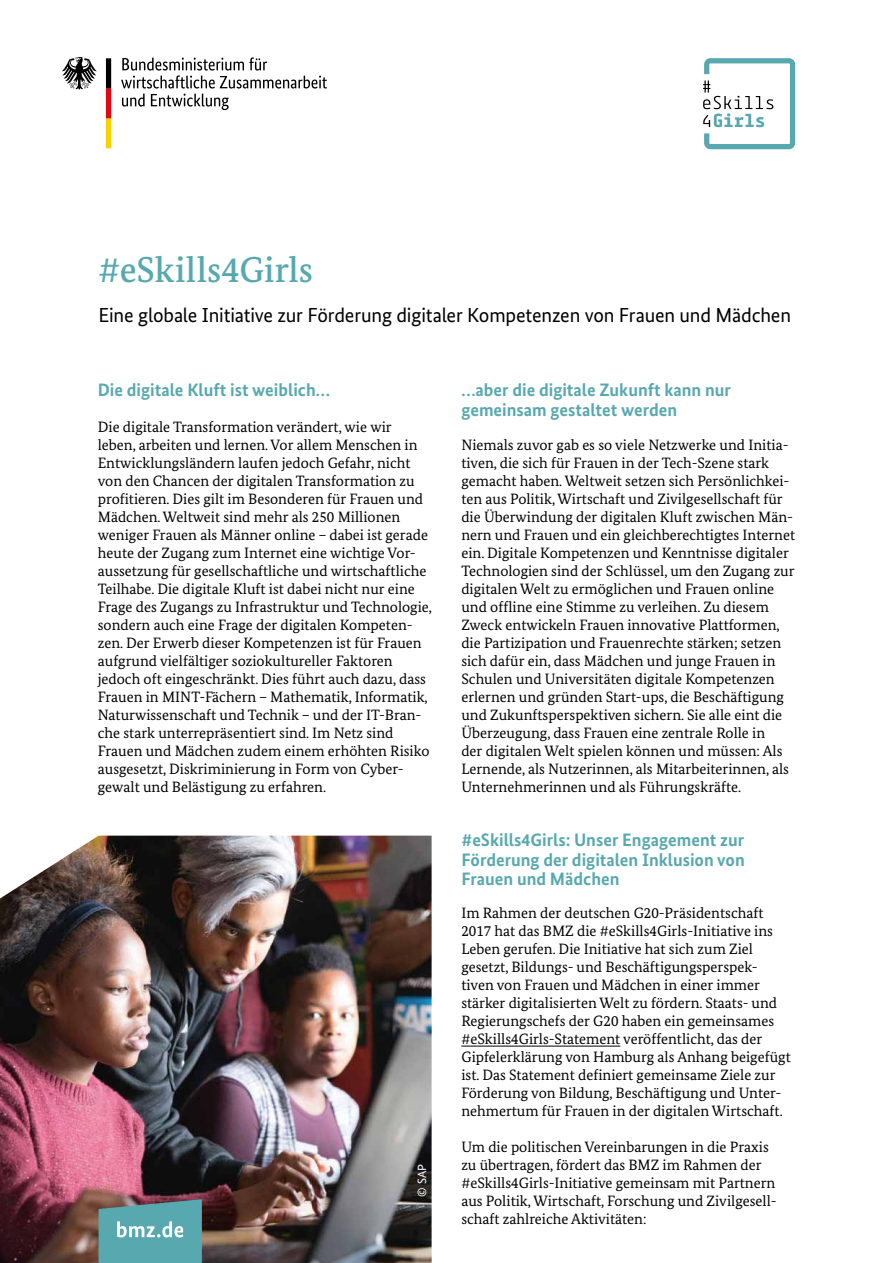
<style>
.page{position:relative;width:893px;height:1263px;background:#fff}
.page>*{position:absolute;margin:0;border:0;box-sizing:border-box;transform-origin:0 0}
.t1{font:500 36px "Bundes Serif";color:#58a9af}
.t2{font:20.25px "Bundes Sans";letter-spacing:-.01em;color:#000}
.t3{font:700 18px/19.5px "Bundes Sans";color:#58a9af}
.t4{font:15px/18px "Bundes Serif";color:#000}
.t5{font:12px "Bundes Sans Office";color:#fff}
</style>
<div class="page">
<svg style="left:121px;top:57px;width:206px;height:53px"></svg>
<svg style="left:62px;top:57px;width:35px;height:33px"></svg>
<svg style="left:106px;top:58px;width:5px;height:90px"></svg>
<hr style="left:461px;top:1046px;width:159px;height:1px;background:#000">
<svg style="left:703px;top:58px;width:92px;height:91px"></svg>
<img style="left:0;top:836px;width:432px;height:427px">
<svg style="left:99px;top:1199px;width:103px;height:64px;background:#65a6ac"></svg>
<h1 class="t1" style="left:99px;top:248px;width:216px">#eSkills4Girls</h1>
<h2 class="t2" style="left:99px;top:303px;width:694px">Eine globale Initiative zur Förderung digitaler Kompetenzen von Frauen und Mädchen</h2>
<p class="t3" style="left:98px;top:380px;width:234px">Die digitale Kluft ist weiblich…</p>
<p class="t4" style="left:98px;top:418px;width:336px">Die digitale Transformation verändert, wie wir leben, arbeiten und lernen. Vor allem Menschen in Entwicklungsländern laufen jedoch Gefahr, nicht von den Chancen der digitalen Transformation zu profitieren. Dies gilt im Besonderen für Frauen und Mädchen. Weltweit sind mehr als 250 Millionen weniger Frauen als Männer online – dabei ist gerade heute der Zugang zum Internet eine wichtige Vor&shy;aussetzung für gesellschaftliche und wirtschaftliche Teilhabe. Die digitale Kluft ist dabei nicht nur eine Frage des Zugangs zu Infrastruktur und Technologie, sondern auch eine Frage der digitalen Kompeten&shy;zen. Der Erwerb dieser Kompetenzen ist für Frauen aufgrund vielfältiger soziokultureller Faktoren jedoch oft eingeschränkt. Dies führt auch dazu, dass Frauen in MINT-Fächern – Mathematik, Informatik, Naturwissenschaft und Technik – und der IT-Bran&shy;che stark unterrepräsentiert sind. Im Netz sind Frauen und Mädchen zudem einem erhöhten Risiko ausgesetzt, Diskriminierung in Form von Cyber&shy;gewalt und Belästigung zu erfahren.</p>
<p class="t5" style="left:415px;top:1197px;width:34px;rotate:-90deg">© SAP</p>
<p class="t3" style="left:461px;top:380px;width:271px">…aber die digitale Zukunft kann nur gemeinsam gestaltet werden</p>
<p class="t4" style="left:461px;top:436px;width:335px">Niemals zuvor gab es so viele Netzwerke und Initia&shy;tiven, die sich für Frauen in der Tech-Szene stark gemacht haben. Weltweit setzen sich Persönlichkei&shy;ten aus Politik, Wirtschaft und Zivilgesellschaft für die Überwindung der digitalen Kluft zwischen Män&shy;nern und Frauen und ein gleichberechtigtes Internet ein. Digitale Kompetenzen und Kenntnisse digitaler Technologien sind der Schlüssel, um den Zugang zur digitalen Welt zu ermöglichen und Frauen online und offline eine Stimme zu verleihen. Zu diesem Zweck entwickeln Frauen innovative Plattformen, die Partizipation und Frauenrechte stärken; setzen sich dafür ein, dass Mädchen und junge Frauen in Schulen und Universitäten digitale Kompetenzen erlernen und gründen Start-ups, die Beschäftigung und Zukunftsperspektiven sichern. Sie alle eint die Überzeugung, dass Frauen eine zentrale Rolle in<br>der digitalen Welt spielen können und müssen: Als Lernende, als Nutzerinnen, als Mitarbeiterinnen, als Unternehmerinnen und als Führungskräfte.</p>
<p class="t3" style="left:461px;top:830px;width:285px;text-align:justify">#eSkills4Girls: Unser Engagement zur Förderung der digitalen Inklusion von Frauen und Mädchen</p>
<p class="t4" style="left:461px;top:904px;width:331px">Im Rahmen der deutschen G20-Präsidentschaft 2017 hat das BMZ die #eSkills4Girls-Initiative ins Leben gerufen. Die Initiative hat sich zum Ziel gesetzt, Bildungs- und Beschäftigungsperspek&shy;tiven von Frauen und Mädchen in einer immer stärker digitalisierten Welt zu fördern. Staats- und Regierungschefs der G20 haben ein gemeinsames #eSkills4Girls-Statement veröffentlicht, das der Gipfelerklärung von Hamburg als Anhang beigefügt ist. Das Statement definiert gemeinsame Ziele zur Förderung von Bildung, Beschäftigung und Unter&shy;nehmertum für Frauen in der digitalen Wirtschaft.</p>
<p class="t4" style="left:461px;top:1138px;width:317px">Um die politischen Vereinbarungen in die Praxis zu übertragen, fördert das BMZ im Rahmen der #eSkills4Girls-Initiative gemeinsam mit Partnern aus Politik, Wirtschaft, Forschung und Zivilgesell&shy;schaft zahlreiche Aktivitäten:</p>
</div>
